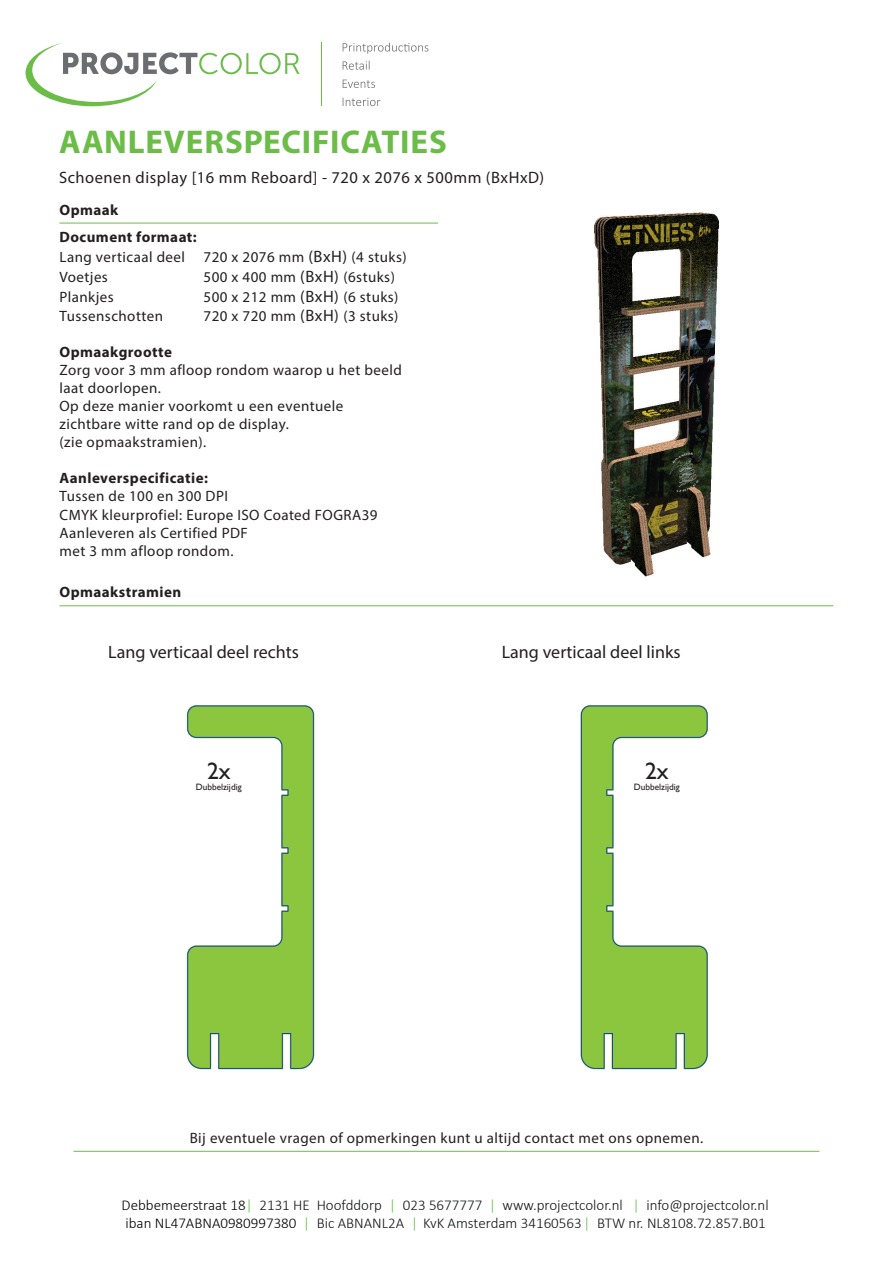
<style>
.page{position:relative;width:893px;height:1263px;background:#fff}
.page>*{position:absolute;margin:0;border:0;box-sizing:border-box;transform-origin:0 0}
.t1{font:700 33px "Myriad Pro";letter-spacing:.025em;color:#6bbd48}
.t2{font:23.55px "Gill Sans";color:#231f20}
.t3{font:18px "Myriad Pro";color:#231f20}
.t4{font:16.5px "Myriad Pro";letter-spacing:.03em;color:#231f20}
.t5{font:15px/18px "Myriad Pro";letter-spacing:.03em;color:#231f20}
.t6{font:300 15px/18px "Calibri";color:#121416}
.t7{font:700 15px "Myriad Pro";letter-spacing:.03em;color:#231f20}
.t8{font:9.3px "Gill Sans";color:#231f20}
.s1{font-weight:700}
.s2{font-size:16.5px}
.s3{color:#000001}
.s4{color:#68bc46}
</style>
<div class="page">
<hr style="left:321px;top:43px;width:1px;height:63px;background:#6bbd48">
<svg style="left:26px;top:43px;width:274px;height:63px"></svg>
<svg style="left:343px;top:43px;width:85px;height:11px"></svg>
<svg style="left:343px;top:61px;width:27px;height:9px"></svg>
<svg style="left:343px;top:80px;width:32px;height:8px"></svg>
<svg style="left:343px;top:98px;width:37px;height:8px"></svg>
<hr style="left:60px;top:223px;width:378px;height:1px;background:#6bbd48">
<img style="left:595px;top:212px;width:123px;height:364px">
<hr style="left:60px;top:605px;width:773px;height:1px;background:#6bbd48">
<svg style="left:188px;top:706px;width:126px;height:362px"></svg>
<svg style="left:188px;top:906px;width:111px;height:163px"></svg>
<hr style="left:219px;top:1068px;width:63px;height:1px;background:#18469d">
<div style="left:282px;top:1033px;width:9px;height:35px;border:1px solid #18469d"></div>
<div style="left:210px;top:1033px;width:9px;height:35px;border:1px solid #18469d"></div>
<svg style="left:581px;top:706px;width:126px;height:362px"></svg>
<svg style="left:595px;top:906px;width:112px;height:163px"></svg>
<hr style="left:612px;top:1068px;width:64px;height:1px;background:#18469d">
<div style="left:604px;top:1033px;width:8px;height:35px;border:1px solid #18469d"></div>
<hr style="left:73px;top:1151px;width:746px;height:1px;background:#6bbd48">
<h1 class="t1" style="left:59px;top:120px;width:389px">AANLEVERSPECIFICATIES</h1>
<p class="t4" style="left:59px;top:168px;width:487px">Schoenen display [16 mm Reboard] - 720 x 2076 x 500mm (BxHxD)</p>
<p class="t7" style="left:60px;top:200px;width:60px">Opmaak</p>
<p class="t5" style="left:60px;top:227px;width:349px;line-height:19.8px"><span class="s1">Document formaat:<br></span>Lang verticaal deel 720 x 2076 mm <span class="s2">(BxH)</span> (4 stuks)<br>Voetjes</p>
<p class="t5" style="left:204px;top:268px;width:193px">500 x 400 mm <span class="s2">(BxH)</span> (6stuks)</p>
<p class="t5" style="left:60px;top:287px;width:56px">Plankjes</p>
<p class="t5" style="left:204px;top:287px;width:197px">500 x 212 mm <span class="s2">(BxH)</span> (6 stuks)</p>
<p class="t5" style="left:60px;top:307px;width:105px">Tussenschotten</p>
<p class="t5" style="left:204px;top:307px;width:197px">720 x 720 mm <span class="s2">(BxH)</span> (3 stuks)</p>
<p class="t7" style="left:60px;top:343px;width:114px">Opmaakgrootte</p>
<p class="t5" style="left:60px;top:361px;width:344px">Zorg voor 3 mm afloop rondom waarop u het beeld laat doorlopen.<br>Op deze manier voorkomt u een eventuele zichtbare witte rand op de display.<br>(zie opmaakstramien).</p>
<p class="t7" style="left:60px;top:469px;width:150px">Aanleverspecificatie:</p>
<p class="t5" style="left:60px;top:487px;width:320px">Tussen de 100 en 300 DPI<br>CMYK kleurprofiel: Europe ISO Coated FOGRA39<br>Aanleveren als Certified PDF<br>met 3 mm afloop rondom.</p>
<p class="t7" style="left:60px;top:583px;width:123px">Opmaakstramien</p>
<p class="t3" style="left:108px;top:640px;width:192px">Lang verticaal deel rechts</p>
<p class="t3" style="left:502px;top:640px;width:180px">Lang verticaal deel links</p>
<h2 class="t2" style="left:207px;top:757px;width:25px">2x</h2>
<p class="t8" style="left:196px;top:781px;width:47px">Dubbelzijdig</p>
<h2 class="t2" style="left:645px;top:757px;width:25px">2x</h2>
<p class="t8" style="left:634px;top:781px;width:47px">Dubbelzijdig</p>
<p class="t5" style="left:190px;top:1128px;width:515px">Bij eventuele vragen of opmerkingen kunt u altijd contact met ons opnemen.</p>
<p class="t6" style="left:122px;top:1195px;width:649px"><span class="s3">Debbemeerstraat 18</span> <span class="s4">|</span> 2131 HE Hoofddorp <span class="s4">|</span> 023 5677777 <span class="s4">|</span> www.projectcolor.nl <span class="s4">|</span> info@projectcolor.nl <span class="s3">iban NL47ABNA0980997380</span> <span class="s4">|</span> Bic ABNANL2A <span class="s4">|</span> KvK Amsterdam 34160563 <span class="s4">|</span> BTW nr. NL8108.72.857.B01</p>
</div>
